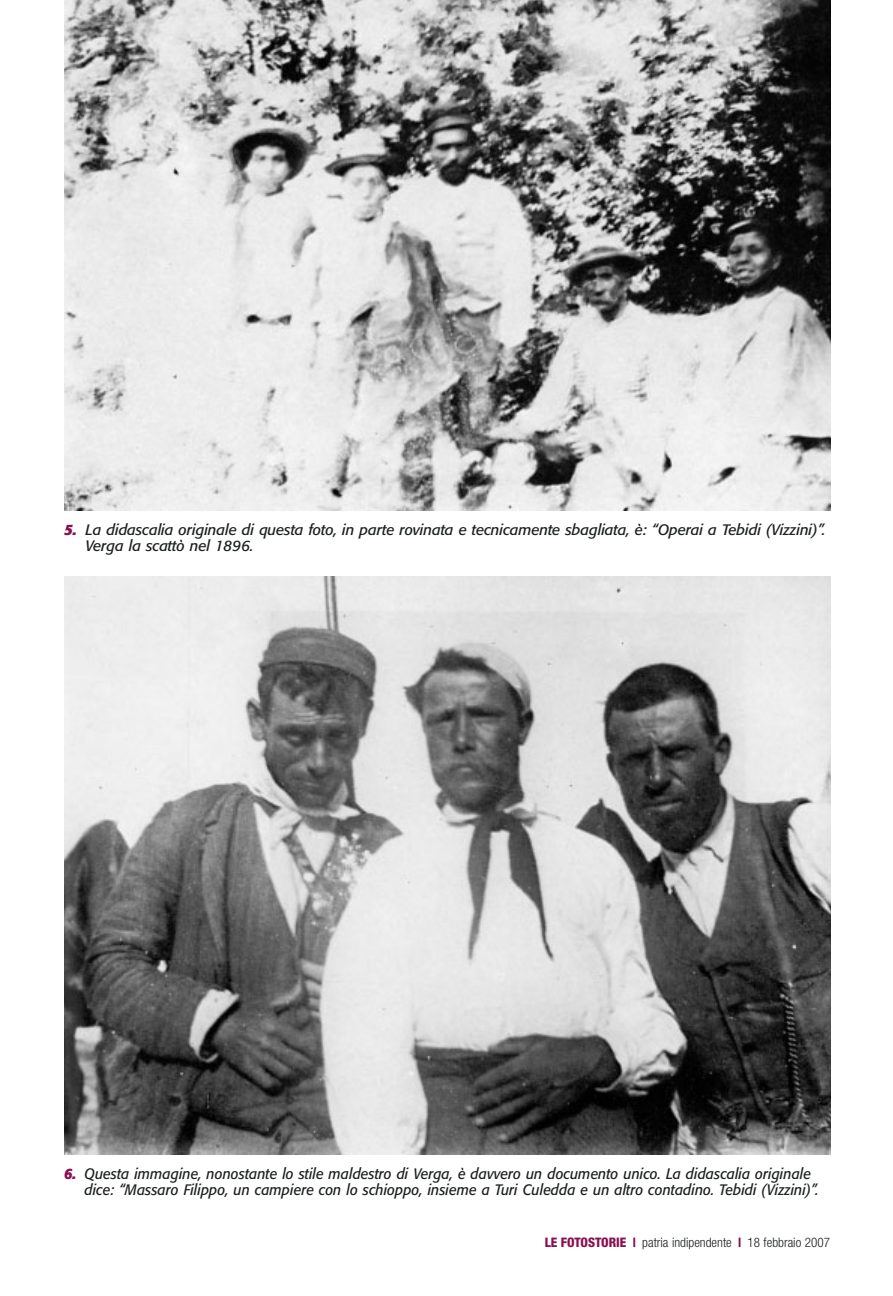
<style>
.page{position:relative;width:893px;height:1296px;background:#fff}
.page>*{position:absolute;margin:0;border:0;box-sizing:border-box;transform-origin:0 0}
.t1{font:italic 15px/16.5px "Formata";color:#1c1f20;scale:.94 1}
.t2{font:italic 15px/16.5px "Formata";color:#1c1f20}
.t3{font:300 condensed 13.2px "Helvetica Neue";color:#1c1f20}
.s1{font-weight:700;color:#880f50}
.s2{font-weight:800;color:#880f50}
</style>
<div class="page">
<img style="left:64px;top:0;width:766px;height:510px">
<img style="left:64px;top:576px;width:766px;height:578px">
<p class="t2" style="left:86px;top:523px;width:741px;text-indent:-21px"><span class="s1">5.</span> La didascalia originale di questa foto, in parte rovinata e tecnicamente sbagliata, è: “Operai a Tebidi (Vizzini)”.<br>Verga la scattò nel 1896.</p>
<p class="t1" style="left:84px;top:1166px;width:782px;text-indent:-20px"><span class="s1">6.</span> Questa immagine, nonostante lo stile maldestro di Verga, è davvero un documento unico. La didascalia originale dice: “Massaro Filippo, un campiere con lo schioppo, insieme a Turi Culedda e un altro contadino. Tebidi (Vizzini)”.</p>
<p class="t3" style="left:545px;top:1237px;width:287px"><span class="s2">LE FOTOSTORIE</span> <span class="s1">l</span> patria indipendente <span class="s1">l</span> 18 febbraio 2007</p>
</div>
